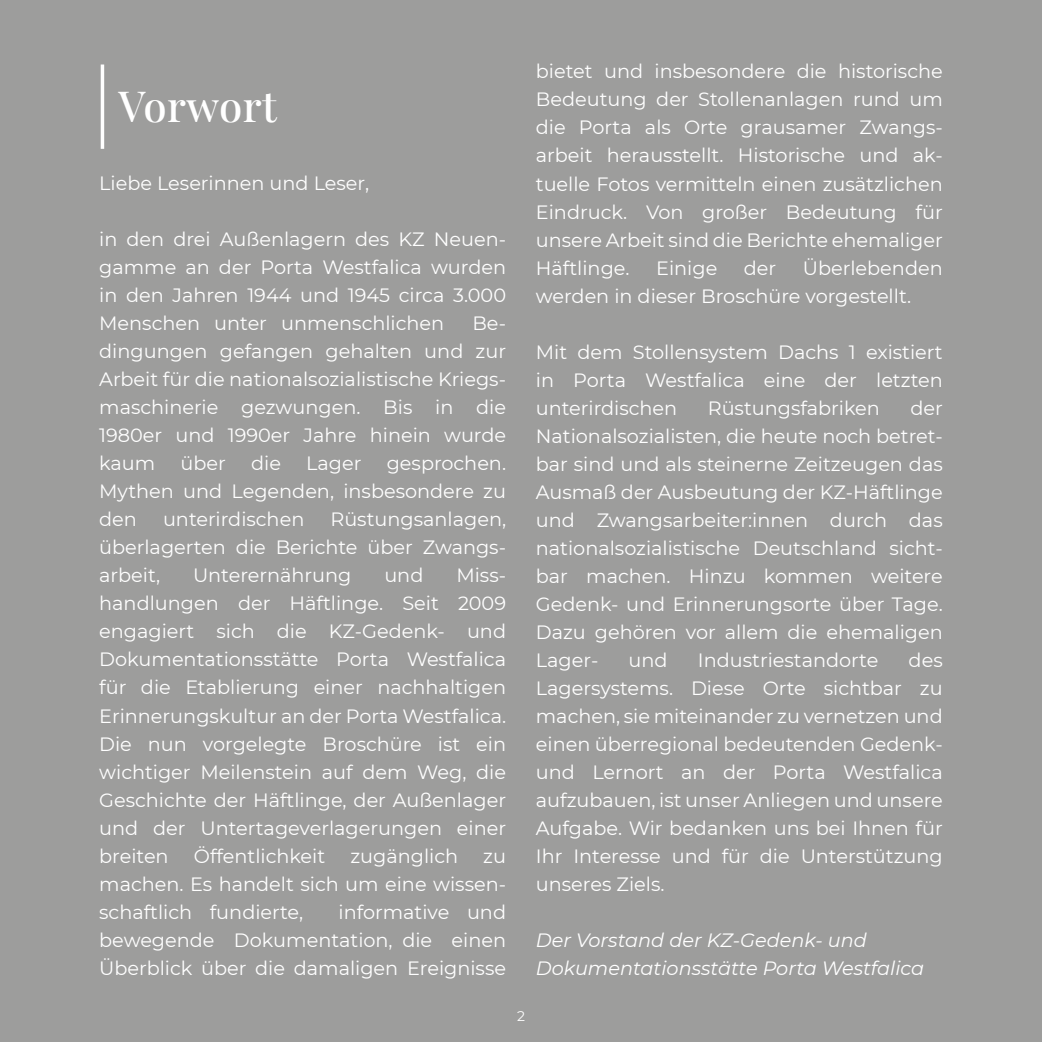
<style>
.page{position:relative;width:1042px;height:1042px;background:#9d9d9c}
.page>*{position:absolute;margin:0;border:0;box-sizing:border-box;transform-origin:0 0}
.t1{font:500 42px "Playfair Display";letter-spacing:.01em;color:#fff}
.t2{font:19.25px/28px "Montserrat";color:#fff;text-align:justify}
.t3{font:italic 19.25px/28px "Montserrat";color:#fff}
.t4{font:14px "Montserrat";color:#fff}
</style>
<div class="page">
<hr style="left:101px;top:64px;width:3px;height:85px;background:#fff">
<h1 class="t1" style="left:119px;top:73px;width:160px">Vorwort</h1>
<p class="t2" style="left:99px;top:169px;width:271px">Liebe Leserinnen und Leser,</p>
<p class="t2" style="left:99px;top:225px;width:408px">in den drei Außenlagern des KZ Neuen&shy;gamme an der Porta Westfalica wurden in den Jahren 1944 und 1945 circa 3.000<br>Menschen unter unmenschlichen</p>
<p class="t2" style="left:99px;top:309px;width:408px;text-indent:373px">Be&shy;dingungen gefangen gehalten und zur Arbeit für die nationalsozialistische Kriegs&shy;maschinerie gezwungen. Bis in die 1980er und 1990er Jahre hinein wurde kaum</p>
<p class="t2" style="left:99px;top:449px;width:408px;text-indent:287px">gesprochen.<br>Mythen und Legenden, insbesondere zu den</p>
<p class="t2" style="left:181px;top:449px;width:47px">über</p>
<p class="t2" style="left:251px;top:449px;width:31px">die</p>
<p class="t2" style="left:306px;top:449px;width:57px">Lager</p>
<p class="t2" style="left:99px;top:505px;width:408px;text-indent:231px">Rüstungsanlagen, überlagerten die Berichte über Zwangs&shy;arbeit,</p>
<p class="t2" style="left:163px;top:505px;width:143px">unterirdischen</p>
<p class="t2" style="left:99px;top:561px;width:408px;text-indent:357px">Miss&shy;handlungen der Häftlinge. Seit 2009 engagiert sich die KZ-Gedenk- und Dokumentationsstätte Porta Westfalica für die Etablierung einer nachhaltigen Erinnerungskultur an der Porta Westfalica.<br>Die nun vorgelegte Broschüre ist ein wichtiger Meilenstein auf dem Weg, die Geschichte der Häftlinge, der Außenlager und der Untertageverlagerungen einer breiten</p>
<p class="t2" style="left:193px;top:561px;width:160px">Unterernährung</p>
<p class="t2" style="left:384px;top:561px;width:41px">und</p>
<p class="t2" style="left:194px;top:841px;width:133px">Öffentlichkeit</p>
<p class="t2" style="left:350px;top:841px;width:109px">zugänglich</p>
<p class="t2" style="left:99px;top:841px;width:408px;text-indent:384px">zu machen. Es handelt sich um eine wissen&shy;schaftlich fundierte,</p>
<p class="t2" style="left:99px;top:897px;width:408px;text-indent:239px">informative und bewegende Dokumentation, die einen Überblick über die damaligen Ereignisse</p>
<p class="t2" style="left:536px;top:57px;width:408px">bietet und insbesondere die historische Bedeutung der Stollenanlagen rund um die Porta als Orte grausamer Zwangs&shy;arbeit herausstellt. Historische und ak&shy;tuelle Fotos vermitteln einen zusätzlichen Eindruck. Von großer Bedeutung für unsere Arbeit sind die Berichte ehemaliger Häftlinge.</p>
<p class="t2" style="left:536px;top:253px;width:408px;text-indent:267px">Überlebenden werden in dieser Broschüre vorgestellt.</p>
<p class="t2" style="left:536px;top:337px;width:408px">Mit dem Stollensystem Dachs 1 existiert in Porta Westfalica eine der letzten unterirdischen</p>
<p class="t2" style="left:656px;top:253px;width:63px">Einige</p>
<p class="t2" style="left:744px;top:253px;width:34px">der</p>
<p class="t2" style="left:708px;top:393px;width:174px">Rüstungsfabriken</p>
<p class="t2" style="left:536px;top:393px;width:408px;text-indent:374px">der Nationalsozialisten, die heute noch betret&shy;bar sind und als steinerne Zeitzeugen das Ausmaß der Ausbeutung der KZ-Häftlinge und Zwangsarbeiter:innen durch das nationalsozialistische Deutschland sicht&shy;bar machen. Hinzu kommen weitere Gedenk- und Erinnerungsorte über Tage.<br>Dazu gehören vor allem die ehemaligen Lager-</p>
<p class="t2" style="left:536px;top:645px;width:408px;text-indent:373px">des Lagersystems. Diese Orte sichtbar zu machen, sie miteinander zu vernetzen und einen überregional bedeutenden Gedenk&shy;und Lernort an der Porta Westfalica aufzubauen, ist unser Anliegen und unsere Aufgabe. Wir bedanken uns bei Ihnen für Ihr Interesse und für die Unterstützung unseres Ziels.</p>
<p class="t2" style="left:628px;top:645px;width:41px">und</p>
<p class="t2" style="left:698px;top:645px;width:182px">Industriestandorte</p>
<p class="t3" style="left:536px;top:925px;width:390px">Der Vorstand der KZ-Gedenk- und<br>Dokumentationsstätte Porta Westfalica</p>
<p class="t4" style="left:517px;top:1006px;width:9px">2</p>
</div>
